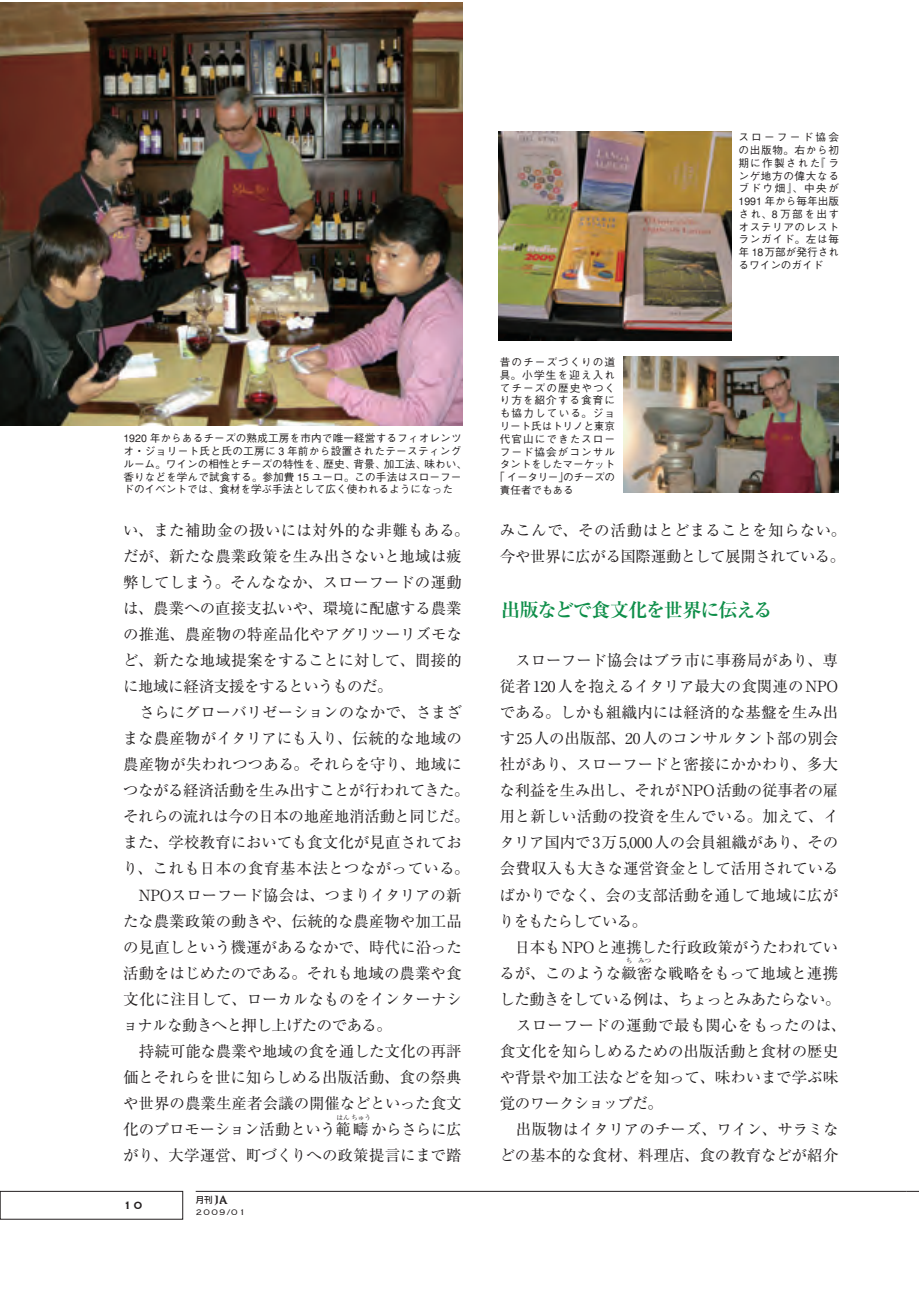
<style>
.page{position:relative;width:919px;height:1289px;background:#fff}
.page>*{position:absolute;margin:0;border:0;box-sizing:border-box;transform-origin:0 0}
.小見出し{font:700 19.2px "Ryumin";letter-spacing:-.055em;color:#0e8e49}
.本文{font:15.45px/26.1px "Ryumin";letter-spacing:-.005em;color:#231f20}
.本文-2{font:15.45px "Ryumin";letter-spacing:-.035em;color:#231f20}
.t1{font:13.8px "Copperplate";color:#231f20}
.cap{font:500 10.65px/12.8px "Gothic BBB";letter-spacing:.01em;color:#231f20}
.cap-2{font:500 10.65px "Gothic BBB";letter-spacing:.095em;color:#231f20}
.cap-3{font:500 10.65px "Gothic BBB";letter-spacing:.105em;color:#231f20}
.cap-4{font:500 10.65px "Gothic BBB";letter-spacing:.09em;color:#231f20}
.cap-5{font:500 10.65px "Gothic BBB";letter-spacing:-.035em;color:#231f20}
.cap-6{font:500 10.65px "Gothic BBB";letter-spacing:-.02em;color:#231f20}
.cap-7{font:500 10.65px "Gothic BBB";letter-spacing:-.015em;color:#231f20}
.cap-8{font:500 10.65px "Gothic BBB";letter-spacing:-.01em;color:#231f20}
.t2{font:300 10.65px "Copperplate";letter-spacing:.125em;color:#231f20}
.t3{font:500 8.55px "Shin Go";color:#231f20}
.t4{font:6.6px "Ryumin";color:#231f20}
.s1{font-family:"Romic";font-size:11.7px}
</style>
<div class="page">
<img style="left:0;top:2px;width:462px;height:423px">
<img style="left:623px;top:356px;width:214px;height:137px">
<img style="left:498px;top:132px;width:233px;height:208px">
<hr style="left:196px;top:1191px;width:710px;height:1px;background:#231f20">
<div style="left:0;top:1191px;width:183px;height:28px;border:1px solid #231f20"></div>
<svg style="left:906px;top:1191px;width:12px;height:1px"></svg>
<p class="cap" style="left:123px;top:432px;width:345px">1920 年からあるチーズの熟成工房を市内で唯一経営するフィオレンツオ・ジョリート氏と氏の工房に 3 年前から設置されたテースティングルーム。ワインの相性とチーズの特性を、歴史、背景、加工法、味わい、香りなどを学んで試食する。参加費 15 ユーロ。この手法はスローフードのイベントでは、食材を学ぶ手法として広く使われるようになった</p>
<p class="本文" style="left:123px;top:516px;width:348px">い、また補助金の扱いには対外的な非難もある。だが、新たな農業政策を生み出さないと地域は疲弊してしまう。そんななか、スローフードの運動は、農業への直接支払いや、環境に配慮する農業の推進、農産物の特産品化やアグリツーリズモなど、新たな地域提案をすることに対して、間接的に地域に経済支援をするというものだ。</p>
<p class="本文" style="left:123px;top:699px;width:348px">　さらにグローバリゼーションのなかで、さまざまな農産物がイタリアにも入り、伝統的な地域の農産物が失われつつある。それらを守り、地域につながる経済活動を生み出すことが行われてきた。それらの流れは今の日本の地産地消活動と同じだ。また、学校教育においても食文化が見直されており、これも日本の食育基本法とつながっている。　NPOスローフード協会は、つまりイタリアの新たな農業政策の動きや、伝統的な農産物や加工品の見直しという機運があるなかで、時代に沿った活動をはじめたのである。それも地域の農業や食文化に注目して、ローカルなものをインターナショナルな動きへと押し上げたのである。</p>
<p class="本文" style="left:123px;top:1037px;width:340px;text-align:justify">　持続可能な農業や地域の食を通した文化の再評価とそれらを世に知らしめる出版活動、食の祭典や世界の農業生産者会議の開催などといった食文化のプロモーション活動という範疇からさらに広</p>
<p class="t4" style="left:336px;top:1113px;width:36px">はんちゅう</p>
<p class="本文" style="left:123px;top:1141px;width:340px">がり、大学運営、町づくりへの政策提言にまで踏</p>
<p class="t1" style="left:123px;top:1195px;width:20px">10</p>
<p class="t3" style="left:196px;top:1194px;width:33px">月刊 <span class="s1">JA</span></p>
<p class="t2" style="left:196px;top:1204px;width:51px">2009/01</p>
<p class="cap-2" style="left:500px;top:356px;width:117px">昔のチーズづくりの道</p>
<p class="cap-3" style="left:500px;top:369px;width:117px">具。小学生を迎え入れ</p>
<p class="cap-2" style="left:500px;top:381px;width:117px">てチーズの歴史やつく</p>
<p class="cap-4" style="left:499px;top:394px;width:117px">り方を紹介する食育に</p>
<p class="cap-3" style="left:500px;top:407px;width:117px">も協力している。ジョ</p>
<p class="cap-6" style="left:499px;top:420px;width:117px">リート氏はトリノと東京</p>
<p class="cap-4" style="left:500px;top:432px;width:117px">代官山にできたスロー</p>
<p class="cap-2" style="left:500px;top:445px;width:117px">フード協会がコンサル</p>
<p class="cap-7" style="left:500px;top:458px;width:117px">タントをしたマーケット</p>
<p class="cap-5" style="left:494px;top:471px;width:122px">「イータリー」のチーズの</p>
<p class="cap-8" style="left:500px;top:483px;width:75px">責任者でもある</p>
<p class="cap" style="left:738px;top:131px;width:102px;text-align:justify">スローフード協会の出版物。右から初期に作製された『ランゲ地方の偉大なるブドウ畑』、中央が1991 年から毎年出版され、8 万部を出すオステリアのレストランガイド。左は毎年 18万部が発行されるワインのガイド</p>
<p class="本文" style="left:499px;top:516px;width:348px">みこんで、その活動はとどまることを知らない。今や世界に広がる国際運動として展開されている。</p>
<p class="小見出し" style="left:501px;top:598px;width:273px">出版などで食文化を世界に伝える</p>
<p class="本文" style="left:499px;top:647px;width:341px;text-align:justify">　スローフード協会はブラ市に事務局があり、専従者 120人を抱えるイタリア最大の食関連のNPOである。しかも組織内には経済的な基盤を生み出す 25人の出版部、20人のコンサルタント部の別会社があり、スローフードと密接にかかわり、多大な利益を生み出し、それがNPO活動の従事者の雇用と新しい活動の投資を生んでいる。加えて、イタリア国内で 3万 5,000人の会員組織があり、その会費収入も大きな運営資金として活用されているばかりでなく、会の支部活動を通して地域に広がりをもたらしている。</p>
<p class="本文" style="left:499px;top:933px;width:340px">　日本もNPOと連携した行政政策がうたわれているが、このような緻密な戦略をもって地域と連携</p>
<p class="t4" style="left:625px;top:956px;width:8px">ち</p>
<p class="t4" style="left:638px;top:956px;width:15px">みつ</p>
<p class="本文-2" style="left:499px;top:989px;width:343px">した動きをしている例は、ちょっとみあたらない。</p>
<p class="本文" style="left:499px;top:1011px;width:348px">　スローフードの運動で最も関心をもったのは、食文化を知らしめるための出版活動と食材の歴史や背景や加工法などを知って、味わいまで学ぶ味覚のワークショップだ。</p>
<p class="本文" style="left:499px;top:1115px;width:340px">　出版物はイタリアのチーズ、ワイン、サラミなどの基本的な食材、料理店、食の教育などが紹介</p>
</div>
